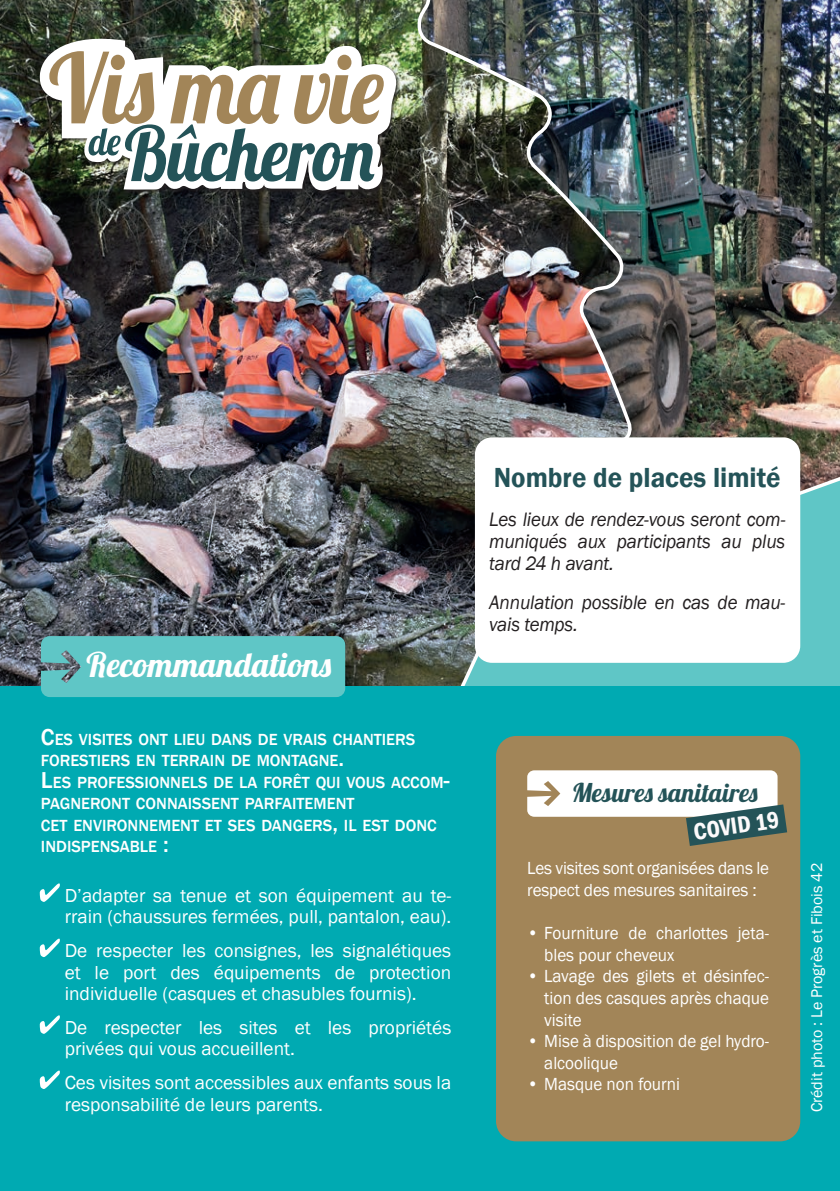
<style>
.page{position:relative;width:840px;height:1191px;background:#fff}
.page>*{position:absolute;margin:0;border:0;box-sizing:border-box;transform-origin:0 0}
.t1{font:34px "Lobster 1.4";letter-spacing:.01em;color:#fff}
.t2{font:600 28.4px "Franklin Gothic";color:#245358;scale:.95 1}
.t3{font:25.8px "Lobster 1.4";letter-spacing:.045em;color:#245358}
.t4{font:600 condensed 24px "Franklin Gothic";color:#fcfafb}
.t5{font:italic 20px/22px "Franklin Gothic";letter-spacing:-.01em;color:#231f20;text-align:justify;scale:.95 1}
.t6{font:19.4px/21.4px "Franklin Gothic";color:#fff}
.t7{font:18px/21.6px "Franklin Gothic";color:#fff;scale:.95 1}
.t8{font:500 16.6px/21.6px "Franklin Gothic";color:#fff}
.t9{font:16px "Franklin Gothic";color:#fff}
.s1{font-size:23.6px}
</style>
<div class="page">
<div style="left:0;top:374px;width:839px;height:318px;background:#5fc6c6"></div>
<img style="left:630px;top:0;width:209px;height:523px">
<img style="left:0;top:0;width:630px;height:686px">
<div style="left:474px;top:437px;width:325px;height:226px;background:#fff;border-radius:17px"></div>
<div style="left:0;top:686px;width:839px;height:505px;background:#00aab2"></div>
<svg style="left:40px;top:883px;width:20px;height:19px"></svg>
<svg style="left:40px;top:938px;width:20px;height:19px"></svg>
<svg style="left:40px;top:1015px;width:20px;height:18px"></svg>
<svg style="left:40px;top:1070px;width:20px;height:19px"></svg>
<div style="left:495px;top:736px;width:304px;height:405px;background:#a28558;border-radius:20px"></div>
<svg style="left:527px;top:770px;width:259px;height:76px"></svg>
<svg style="left:41px;top:636px;width:304px;height:61px"></svg>
<div style="left:86px;top:653px;width:245px;height:24px;background:#5fc6c6"></div>
<img style="left:38px;top:33px;width:362px;height:160px">
<svg style="left:49px;top:51px;width:334px;height:131px"></svg>
<h1 class="t1" style="left:86px;top:643px;width:246px">Recommandations</h1>
<p class="t8" style="left:41px;top:728px;width:410px"><span class="s1">C</span>ES VISITES ONT LIEU DANS DE VRAIS CHANTIERS FORESTIERS EN TERRAIN DE MONTAGNE<span class="s1">.<br>L</span>ES PROFESSIONNELS DE LA FORÊT QUI VOUS ACCOM<span class="s1">-</span>PAGNERONT CONNAISSENT PARFAITEMENT<br>CET ENVIRONNEMENT ET SES DANGERS<span class="s1">,</span> IL EST DONC INDISPENSABLE <span class="s1">:</span></p>
<p class="t6" style="left:65px;top:885px;width:388px">D’adapter sa tenue et son équipement au te&shy;rrain (chaussures fermées, pull, pantalon, eau).</p>
<p class="t6" style="left:65px;top:940px;width:388px;text-align:justify">De respecter les consignes, les signalétiques et le port des équipements de protection individuelle (casques et chasubles fournis).</p>
<p class="t6" style="left:65px;top:1017px;width:388px">De respecter les sites et les propriétés privées qui vous accueillent.</p>
<p class="t6" style="left:65px;top:1072px;width:388px">Ces visites sont accessibles aux enfants sous la responsabilité de leurs parents.</p>
<h2 class="t2" style="left:493px;top:460px;width:303px">Nombre de places limité</h2>
<p class="t5" style="left:489px;top:509px;width:313px">Les lieux de rendez-vous seront com&shy;muniqués aux participants au plus tard 24 h avant.</p>
<p class="t5" style="left:489px;top:592px;width:313px">Annulation possible en cas de mau&shy;vais temps.</p>
<h3 class="t3" style="left:571px;top:776px;width:187px">Mesures sanitaires</h3>
<p class="t4" style="left:691px;top:815px;width:88px;rotate:-8deg">COVID 19</p>
<p class="t7" style="left:527px;top:858px;width:256px">Les visites sont organisées dans le respect des mesures sanitaires :</p>
<p class="t7" style="left:544px;top:922px;width:238px;text-indent:-17px">• Fourniture de charlottes jeta&shy;bles pour cheveux</p>
<p class="t7" style="left:544px;top:966px;width:238px;text-align:justify;text-indent:-17px">• Lavage des gilets et désinfec&shy;tion des casques après chaque visite</p>
<p class="t7" style="left:544px;top:1030px;width:238px;text-indent:-17px">• Mise à disposition de gel hydro&shy;alcoolique</p>
<p class="t7" style="left:527px;top:1074px;width:162px">• Masque non fourni</p>
<p class="t9" style="left:806px;top:1112px;width:251px;rotate:-90deg">Crédit photo : Le Progrès et Fibois 42</p>
</div>
